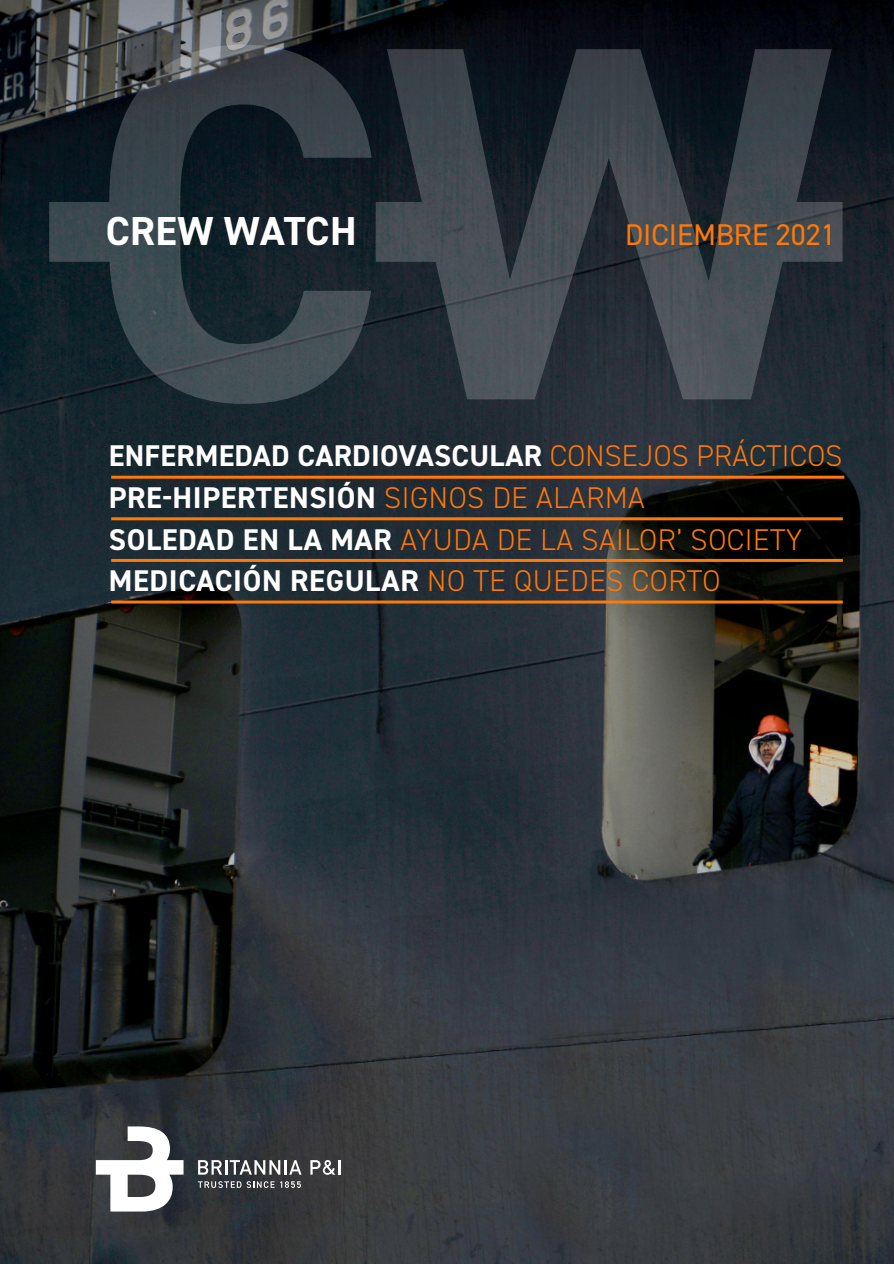
<style>
.page{position:relative;width:894px;height:1264px;background:#fff}
.page>*{position:absolute;margin:0;border:0;box-sizing:border-box;transform-origin:0 0}
.t1{font:700 40.5px "DIN2014";letter-spacing:.01em;color:#fff}
.t2{font:700 30px/41.7px "DIN2014";letter-spacing:.02em;color:#fff}
.t3{font:30px "DIN2014";color:#ff7908}
.s1{font-weight:300;color:#ff7908}
</style>
<div class="page">
<img style="left:0;top:0;width:893px;height:1263px">
<svg style="left:198px;top:1159px;width:103px;height:15px"></svg>
<svg style="left:310px;top:1159px;width:30px;height:15px"></svg>
<svg style="left:96px;top:1126px;width:87px;height:85px"></svg>
<svg style="left:198px;top:1180px;width:76px;height:7px"></svg>
<svg style="left:280px;top:1180px;width:21px;height:7px"></svg>
<hr style="left:111px;top:475px;width:733px;height:3px;background:#ff7908">
<hr style="left:111px;top:600px;width:731px;height:3px;background:#ff7908">
<hr style="left:111px;top:517px;width:731px;height:3px;background:#ff7908">
<hr style="left:111px;top:559px;width:731px;height:3px;background:#ff7908">
<svg style="left:375px;top:49px;width:467px;height:350px;background:#303840"></svg>
<svg style="left:49px;top:45px;width:322px;height:359px;background:#27333a"></svg>
<h1 class="t1" style="left:106px;top:217px;width:252px">CREW WATCH</h1>
<p class="t3" style="left:625px;top:224px;width:212px">DICIEMBRE 2021</p>
<p class="t2" style="left:109px;top:438px;width:734px">ENFERMEDAD CARDIOVASCULAR <span class="s1">CONSEJOS PRÁCTICOS </span>PRE-HIPERTENSIÓN <span class="s1">SIGNOS DE ALARMA<br></span>SOLEDAD EN LA MAR <span class="s1">AYUDA DE LA SAILOR’ SOCIETY </span>MEDICACIÓN REGULAR <span class="s1">NO TE QUEDES CORTO</span></p>
</div>
